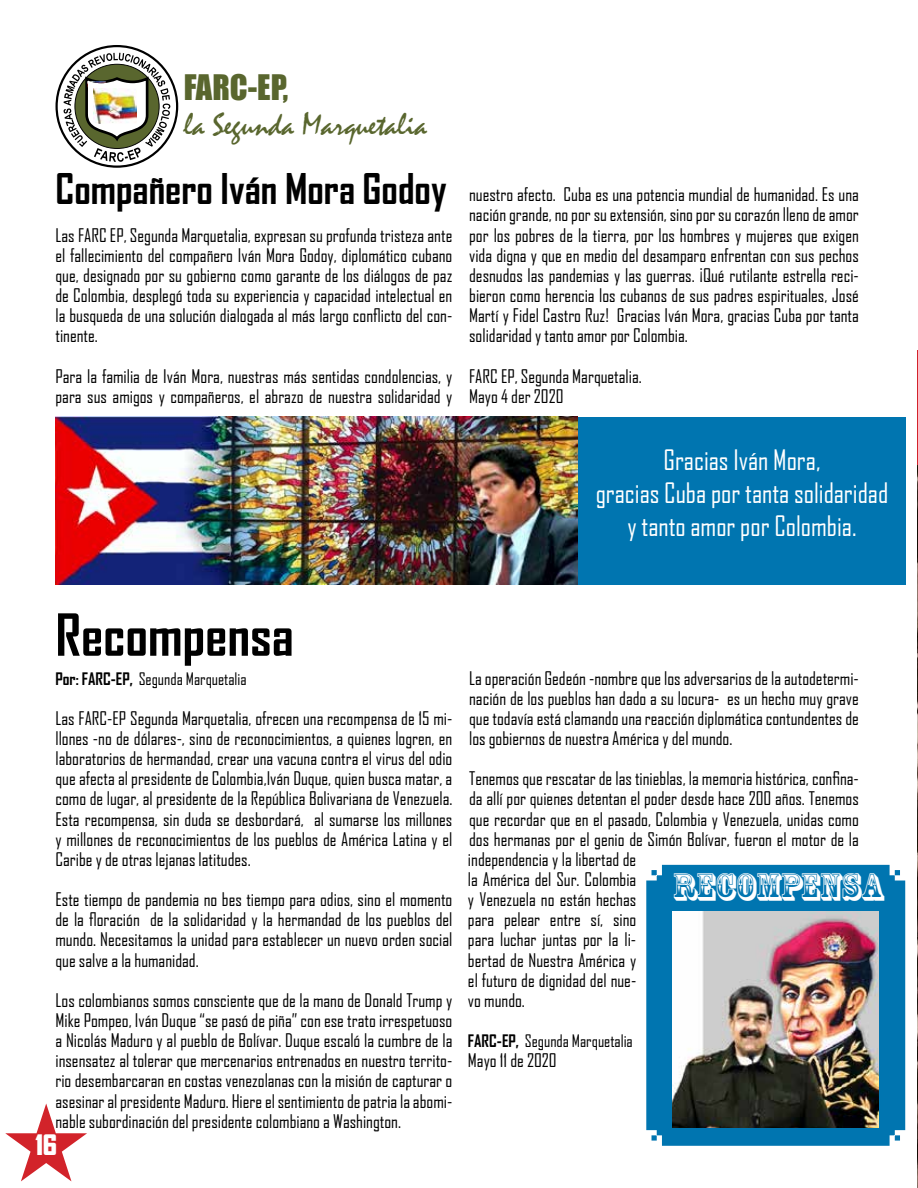
<style>
.page{position:relative;width:918px;height:1188px;background:#fff}
.page>*{position:absolute;margin:0;border:0;box-sizing:border-box;transform-origin:0 0}
.t1{font:700 55.5px "Agency FB";color:#000}
.t2{font:700 40.5px "Agency FB";color:#000}
.t3{font:36.6px "Rosewood Std";color:#fff}
.t4{font:32.25px "Mistral";color:#59662e}
.t5{font:32.25px "Impact";color:#59662e}
.t6{font:27px/33px "Agency FB";color:#fff;text-align:center}
.t7{font:900 27px "Agency FB";color:#fff}
.t8{font:18px/20.1px "Agency FB";color:#000;text-align:justify}
.t9{font:16.5px "Agency FB";color:#000}
.s1{font-weight:700}
</style>
<div class="page">
<svg style="left:56px;top:45px;width:122px;height:123px"></svg>
<div style="left:578px;top:417px;width:327px;height:168px;background:#0075b0"></div>
<hr style="left:917px;top:350px;width:1px;height:141px;background:#d2232a">
<svg style="left:646px;top:865px;width:259px;height:281px;background:#0d7ab2"></svg>
<img style="left:56px;top:417px;width:522px;height:168px">
<img style="left:917px;top:465px;width:1px;height:723px">
<svg style="left:5px;top:1104px;width:82px;height:77px"></svg>
<img style="left:673px;top:912px;width:205px;height:215px">
<h3 class="t5" style="left:184px;top:63px;width:106px">FARC-EP,</h3>
<h3 class="t4" style="left:184px;top:106px;width:245px">la Segunda Marquetalia</h3>
<h2 class="t2" style="left:56px;top:163px;width:393px">Compañero Iván Mora Godoy</h2>
<p class="t8" style="left:56px;top:225px;width:398px">Las FARC EP, Segunda Marquetalia, expresan su profunda tristeza ante el fallecimiento del compañero Iván Mora Godoy, diplomático cubano que, designado por su gobierno como garante de los diálogos de paz de Colombia, desplegó toda su experiencia y capacidad intelectual en la busqueda de una solución dialogada al más largo conflicto del con&shy;tinente.</p>
<p class="t8" style="left:56px;top:365px;width:398px">Para la familia de Iván Mora, nuestras más sentidas condolencias, y para sus amigos y compañeros, el abrazo de nuestra solidaridad y</p>
<p class="t8" style="left:469px;top:184px;width:391px">nuestro afecto. Cuba es una potencia mundial de humanidad. Es una nación grande, no por su extensión, sino por su corazón lleno de amor por los pobres de la tierra, por los hombres y mujeres que exigen vida digna y que en medio del desamparo enfrentan con sus pechos desnudos las pandemias y las guerras. ¡Qué rutilante estrella reci&shy;bieron como herencia los cubanos de sus padres espirituales, José Martí y Fidel Castro Ruz! Gracias Iván Mora, gracias Cuba por tanta solidaridad y tanto amor por Colombia.</p>
<p class="t8" style="left:469px;top:366px;width:174px">FARC EP, Segunda Marquetalia.<br>Mayo 4 der 2020</p>
<h3 class="t6" style="left:596px;top:443px;width:294px">Gracias Iván Mora,<br>gracias Cuba por tanta solidaridad y tanto amor por Colombia.</h3>
<h1 class="t1" style="left:56px;top:600px;width:240px">Recompensa</h1>
<p class="t9" style="left:56px;top:668px;width:193px"><span class="s1">Por: FARC-EP,</span> Segunda Marquetalia</p>
<p class="t8" style="left:56px;top:708px;width:398px">Las FARC-EP Segunda Marquetalia, ofrecen una recompensa de 15 mi&shy;llones -no de dólares-, sino de reconocimientos, a quienes logren, en laboratorios de hermandad, crear una vacuna contra el virus del odio que afecta al presidente de Colombia,Iván Duque, quien busca matar, a como de lugar, al presidente de la República Bolivariana de Venezuela.<br>Esta recompensa, sin duda se desbordará, al sumarse los millones y millones de reconocimientos de los pueblos de América Latina y el Caribe y de otras lejanas latitudes.</p>
<p class="t8" style="left:56px;top:889px;width:398px">Este tiempo de pandemia no bes tiempo para odios, sino el momento de la floración de la solidaridad y la hermandad de los pueblos del mundo. Necesitamos la unidad para establecer un nuevo orden social que salve a la humanidad.</p>
<p class="t8" style="left:56px;top:990px;width:398px">Los colombianos somos consciente que de la mano de Donald Trump y Mike Pompeo, Iván Duque “se pasó de piña” con ese trato irrespetuoso a Nicolás Maduro y al pueblo de Bolívar. Duque escaló la cumbre de la insensatez al tolerar que mercenarios entrenados en nuestro territo&shy;rio desembarcaran en costas venezolanas con la misión de capturar o asesinar al presidente Maduro. Hiere el sentimiento de patria la abomi&shy;nable subordinación del presidente colombiano a Washington.</p>
<h3 class="t7" style="left:36px;top:1130px;width:23px">16</h3>
<p class="t8" style="left:469px;top:668px;width:391px">La operación Gedeón -nombre que los adversarios de la autodetermi&shy;nación de los pueblos han dado a su locura- es un hecho muy grave que todavía está clamando una reacción diplomática contundentes de los gobiernos de nuestra América y del mundo.</p>
<p class="t8" style="left:468px;top:768px;width:392px;text-align:left">Tenemos que rescatar de las tinieblas, la memoria histórica, confina&shy;da allí por quienes detentan el poder desde hace 200 años. Tenemos que recordar que en el pasado, Colombia y Venezuela, unidas como dos hermanas por el genio de Simón Bolívar, fueron el motor de la independencia y la libertad de<br>la América del Sur. Colombia<br>y Venezuela no están hechas<br>para pelear entre sí, sino<br>para luchar juntas por la li-<br>bertad de Nuestra América y<br>el futuro de dignidad del nue-<br>vo mundo.</p>
<p class="t9" style="left:468px;top:1031px;width:166px"><span class="s1">FARC-EP,</span> Segunda Marquetalia</p>
<p class="t8" style="left:468px;top:1050px;width:90px">Mayo 11 de 2020</p>
<h3 class="t3" style="left:673px;top:865px;width:212px">RECOMPENSA</h3>
</div>
